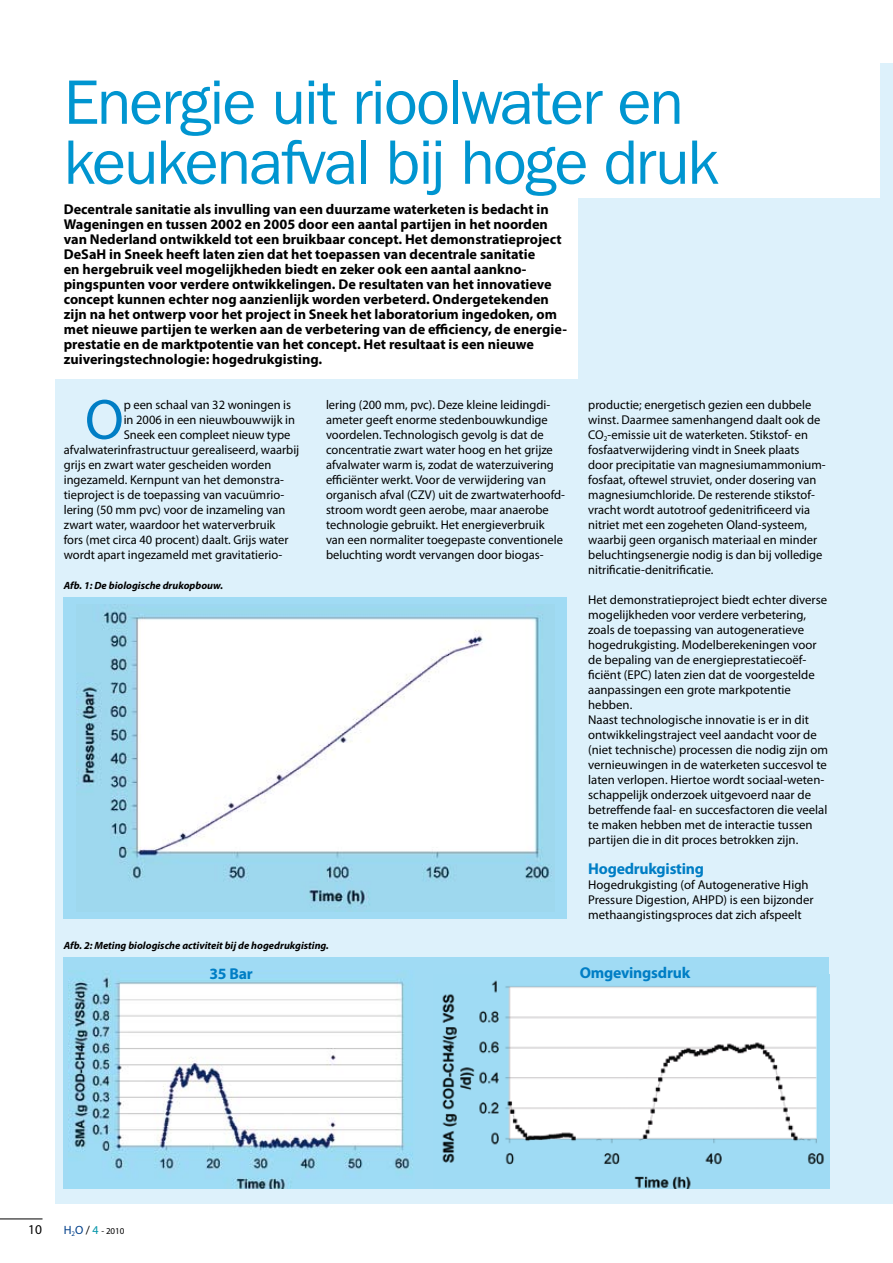
<style>
.page{position:relative;width:893px;height:1263px;background:#fff}
.page>*{position:absolute;margin:0;border:0;box-sizing:border-box;transform-origin:0 0}
.t1{font:63px/60px "ITC Franklin Gothic Std";letter-spacing:-.03em;color:#0095d0}
.t2{font:57.3px "Myriad Pro";color:#007ec5}
.t3{font:700 15.75px "Myriad Pro";letter-spacing:-.015em;color:#007ec5}
.t4{font:700 14.25px/15px "Myriad Pro";color:#000}
.t5{font:13.5px "Myriad Pro";color:#000}
.t6{font:12.75px/15px "Myriad Pro";color:#000}
.t7{font:italic 700 10.5px "Myriad Pro";color:#000}
.t8{font:9px "Myriad Pro";color:#000}
.s1{font-size:12px;color:#003f8a}
.s2{font-size:12px}
.s3{font-size:12px;color:#0094a8}
</style>
<div class="page">
<hr style="left:0;top:1219px;width:43px;height:1px;background:#000">
<div style="left:55px;top:199px;width:838px;height:1005px;background:#ddf1fb"></div>
<div style="left:0;top:0;width:578px;height:379px;background:#fff"></div>
<div style="left:64px;top:597px;width:503px;height:322px;background:#a0dbf4"></div>
<img style="left:76px;top:605px;width:476px;height:306px">
<div style="left:64px;top:957px;width:372px;height:232px;background:#a0dbf4"></div>
<img style="left:68px;top:977px;width:345px;height:212px">
<div style="left:433px;top:957px;width:396px;height:232px;background:#a0dbf4"></div>
<img style="left:442px;top:980px;width:382px;height:209px">
<div style="left:880px;top:64px;width:13px;height:1140px;background:#ddf1fb"></div>
<h1 class="t1" style="left:64px;top:73px;width:657px">Energie uit rioolwater en keukenafval bij hoge druk</h1>
<p class="t4" style="left:64px;top:201px;width:505px">Decentrale sanitatie als invulling van een duurzame waterketen is bedacht in Wageningen en tussen 2002 en 2005 door een aantal partijen in het noorden van Nederland ontwikkeld tot een bruikbaar concept. Het demonstratieproject DeSaH in Sneek heeft laten zien dat het toepassen van decentrale sanitatie<br>en hergebruik veel mogelijkheden biedt en zeker ook een aantal aankno&shy;pingspunten voor verdere ontwikkelingen. De resultaten van het innovatieve concept kunnen echter nog aanzienlijk worden verbeterd. Ondergetekenden zijn na het ontwerp voor het project in Sneek het laboratorium ingedoken, om met nieuwe partijen te werken aan de verbetering van de efficiency, de energie&shy;prestatie en de marktpotentie van het concept. Het resultaat is een nieuwe zuiveringstechnologie: hogedrukgisting.</p>
<h2 class="t2" style="left:85px;top:384px;width:36px">O</h2>
<p class="t6" style="left:124px;top:397px;width:169px">p een schaal van 32 woningen is</p>
<p class="t6" style="left:326px;top:397px;width:241px">lering (200 mm, pvc). Deze kleine leidingdi&shy;ameter geeft enorme stedenbouwkundige voordelen. Technologisch gevolg is dat de concentratie zwart water hoog en het grijze afvalwater warm is, zodat de waterzuivering efficiënter werkt. Voor de verwijdering van organisch afval (CZV) uit de zwartwaterhoofd&shy;stroom wordt geen aerobe, maar anaerobe technologie gebruikt. Het energieverbruik van een normaliter toegepaste conventionele beluchting wordt vervangen door biogas-</p>
<p class="t6" style="left:588px;top:397px;width:239px">productie; energetisch gezien een dubbele winst. Daarmee samenhangend daalt ook de CO<sub>2</sub>-emissie uit de waterketen. Stikstof- en fosfaatverwijdering vindt in Sneek plaats door precipitatie van magnesiumammonium&shy;fosfaat, oftewel struviet, onder dosering van magnesiumchloride. De resterende stikstof&shy;vracht wordt autotroof gedenitrificeerd via nitriet met een zogeheten Oland-systeem, waarbij geen organisch materiaal en minder beluchtingsenergie nodig is dan bij volledige nitrificatie-denitrificatie.</p>
<p class="t6" style="left:588px;top:592px;width:241px">Het demonstratieproject biedt echter diverse mogelijkheden voor verdere verbetering, zoals de toepassing van autogeneratieve hogedrukgisting. Modelberekeningen voor de bepaling van de energieprestatiecoëf&shy;ficiënt (EPC) laten zien dat de voorgestelde aanpassingen een grote markpotentie hebben.<br>Naast technologische innovatie is er in dit ontwikkelingstraject veel aandacht voor de (niet technische) processen die nodig zijn om vernieuwingen in de waterketen succesvol te laten verlopen. H iertoe wordt sociaal-weten&shy;schappelijk onderzoek uitgevoerd naar de betreffende faal- en succesfactoren die veelal te maken hebben met de interactie tussen partijen die in dit proces betrokken zijn.</p>
<p class="t3" style="left:588px;top:858px;width:117px">Hogedrukgisting</p>
<p class="t6" style="left:588px;top:877px;width:227px">Hogedrukgisting (of Autogenerative H igh<br>Pressure Digestion, AH PD) is een bijzonder methaangistingsproces dat zich afspeelt</p>
<p class="t6" style="left:124px;top:412px;width:173px">in 2006 in een nieuwbouwwijk in</p>
<p class="t6" style="left:124px;top:427px;width:168px">Sneek een compleet nieuw type</p>
<p class="t6" style="left:64px;top:442px;width:238px">afvalwaterinfrastructuur gerealiseerd, waarbij</p>
<p class="t6" style="left:64px;top:457px;width:209px">grijs en zwart water gescheiden worden</p>
<p class="t6" style="left:64px;top:472px;width:222px">ingezameld. Kernpunt van het demonstra-</p>
<p class="t6" style="left:64px;top:487px;width:222px">tieproject is de toepassing van vacuümrio-</p>
<p class="t6" style="left:64px;top:502px;width:223px">lering (50 mm pvc) voor de inzameling van</p>
<p class="t6" style="left:64px;top:517px;width:213px">zwart water, waardoor het waterverbruik</p>
<p class="t6" style="left:64px;top:532px;width:226px">fors (met circa 40 procent) daalt. Grijs water</p>
<p class="t6" style="left:64px;top:547px;width:220px">wordt apart ingezameld met gravitatierio-</p>
<p class="t7" style="left:64px;top:578px;width:161px">Afb. 1: De biologische drukopbouw.</p>
<p class="t7" style="left:64px;top:938px;width:267px">Afb. 2: Meting biologische activiteit bij de hogedrukgisting.</p>
<p class="t3" style="left:209px;top:963px;width:45px">35 Bar</p>
<p class="t3" style="left:580px;top:963px;width:112px">Omgevingsdruk</p>
<p class="t5" style="left:28px;top:1221px;width:15px">10</p>
<p class="t8" style="left:64px;top:1225px;width:62px"><span class="s1">H</span><sub>2</sub><span class="s1">O</span> <span class="s2">/</span> <span class="s3">4</span> - 2010</p>
</div>
